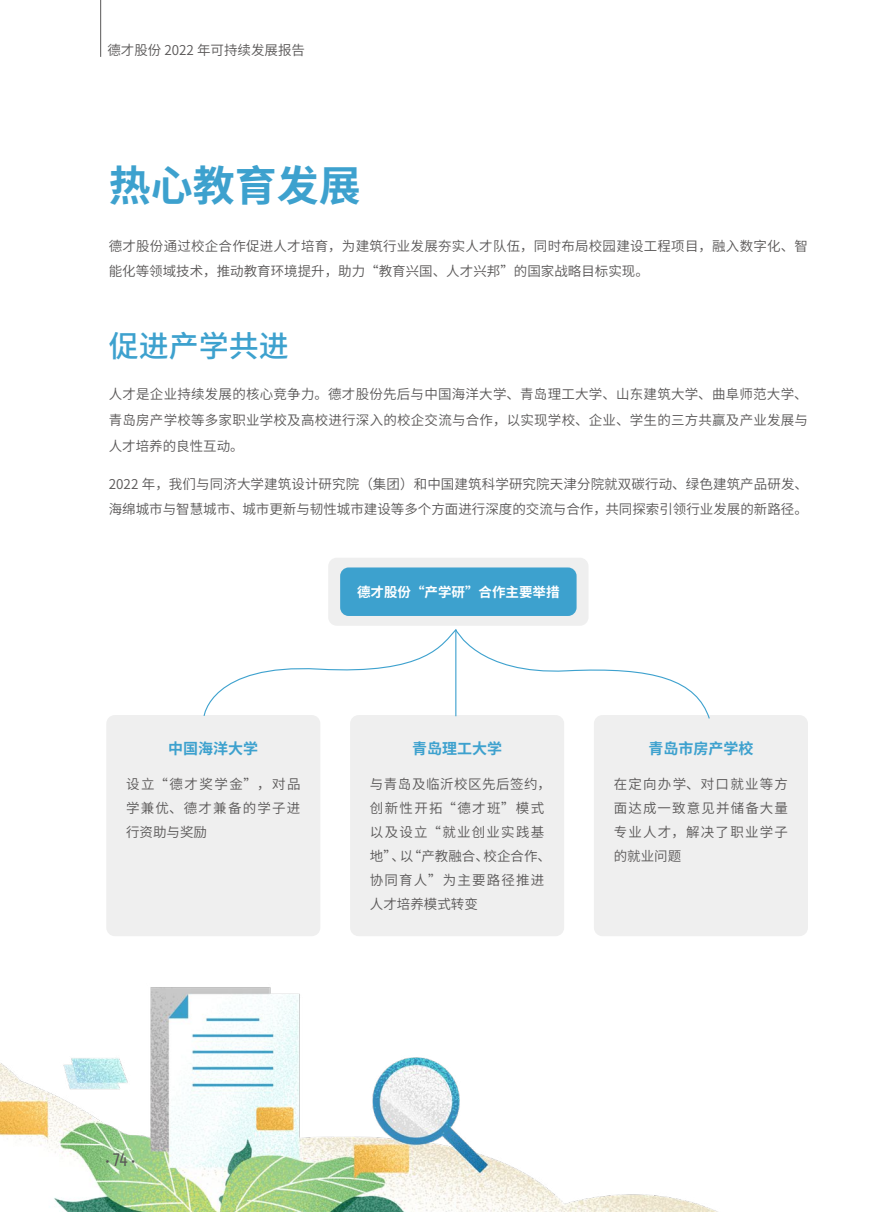
<style>
.page{position:relative;width:893px;height:1212px;background:#fff}
.page>*{position:absolute;margin:0;border:0;box-sizing:border-box;transform-origin:0 0}
.t1{font:700 42px "Source Han Sans CN";color:#3da1ce}
.t2{font:500 30px "Source Han Sans CN";color:#3da1ce}
.t3{font:600 18px "Akrobat";color:#595757}
.t4{font:700 15px "Source Han Sans CN";color:#3da1ce}
.t5{font:13.5px/24px "Source Han Sans CN";letter-spacing:.01em;color:#595757;text-align:justify}
.t6{font:13.5px/24px "Source Han Sans CN";letter-spacing:.085em;color:#595757}
.t7{font:700 13.5px "Source Han Sans CN";color:#fff}
</style>
<div class="page">
<hr style="left:100px;top:0;width:1px;height:57px;background:#595757">
<div style="left:594px;top:715px;width:214px;height:221px;background:#efefef;border-radius:9px"></div>
<div style="left:350px;top:715px;width:214px;height:221px;background:#efefef;border-radius:9px"></div>
<div style="left:106px;top:715px;width:214px;height:221px;background:#efefef;border-radius:9px"></div>
<div style="left:328px;top:558px;width:260px;height:68px;background:#efefef;border-radius:9px"></div>
<div style="left:340px;top:567px;width:237px;height:49px;background:#3da1ce;border-radius:9px"></div>
<svg style="left:203px;top:630px;width:507px;height:89px"></svg>
<hr style="left:455px;top:630px;width:1px;height:86px;background:#3da1ce">
<img style="left:0;top:987px;width:718px;height:225px">
<p class="t5" style="left:107px;top:39px;width:199px">德才股份 2022 年可持续发展报告</p>
<h1 class="t1" style="left:109px;top:162px;width:254px">热心教育发展</h1>
<p class="t5" style="left:109px;top:233px;width:701px;line-height:25.5px">德才股份通过校企合作促进人才培育，为建筑行业发展夯实人才队伍，同时布局校园建设工程项目，融入数字化、智能化等领域技术，推动教育环境提升，助力“教育兴国、人才兴邦”的国家战略目标实现。</p>
<h2 class="t2" style="left:109px;top:329px;width:182px">促进产学共进</h2>
<p class="t5" style="left:109px;top:382px;width:701px;line-height:25.5px">人才是企业持续发展的核心竞争力。德才股份先后与中国海洋大学、青岛理工大学、山东建筑大学、曲阜师范大学、青岛房产学校等多家职业学校及高校进行深入的校企交流与合作，以实现学校、企业、学生的三方共赢及产业发展与人才培养的良性互动。</p>
<p class="t5" style="left:109px;top:471px;width:701px;line-height:25.5px">2022 年，我们与同济大学建筑设计研究院（集团）和中国建筑科学研究院天津分院就双碳行动、绿色建筑产品研发、海绵城市与智慧城市、城市更新与韧性城市建设等多个方面进行深度的交流与合作，共同探索引领行业发展的新路径。</p>
<p class="t7" style="left:357px;top:584px;width:204px">德才股份“产学研”合作主要举措</p>
<p class="t4" style="left:168px;top:740px;width:91px">中国海洋大学</p>
<p class="t4" style="left:412px;top:740px;width:91px">青岛理工大学</p>
<p class="t4" style="left:648px;top:740px;width:106px">青岛市房产学校</p>
<p class="t5" style="left:126px;top:772px;width:176px">设立“德才奖学金”，对品学兼优、德才兼备的学子进行资助与奖励</p>
<p class="t6" style="left:370px;top:772px;width:183px">与青岛及临沂校区先后签约，创新性开拓“德才班”模式以及设立“就业创业实践基地”、以“产教融合、校企合作、协同育人”为主要路径推进人才培养模式转变</p>
<p class="t5" style="left:614px;top:772px;width:176px">在定向办学、对口就业等方面达成一致意见并储备大量专业人才，解决了职业学子的就业问题</p>
<h3 class="t3" style="left:106px;top:1149px;width:30px">• 74 •</h3>
</div>
